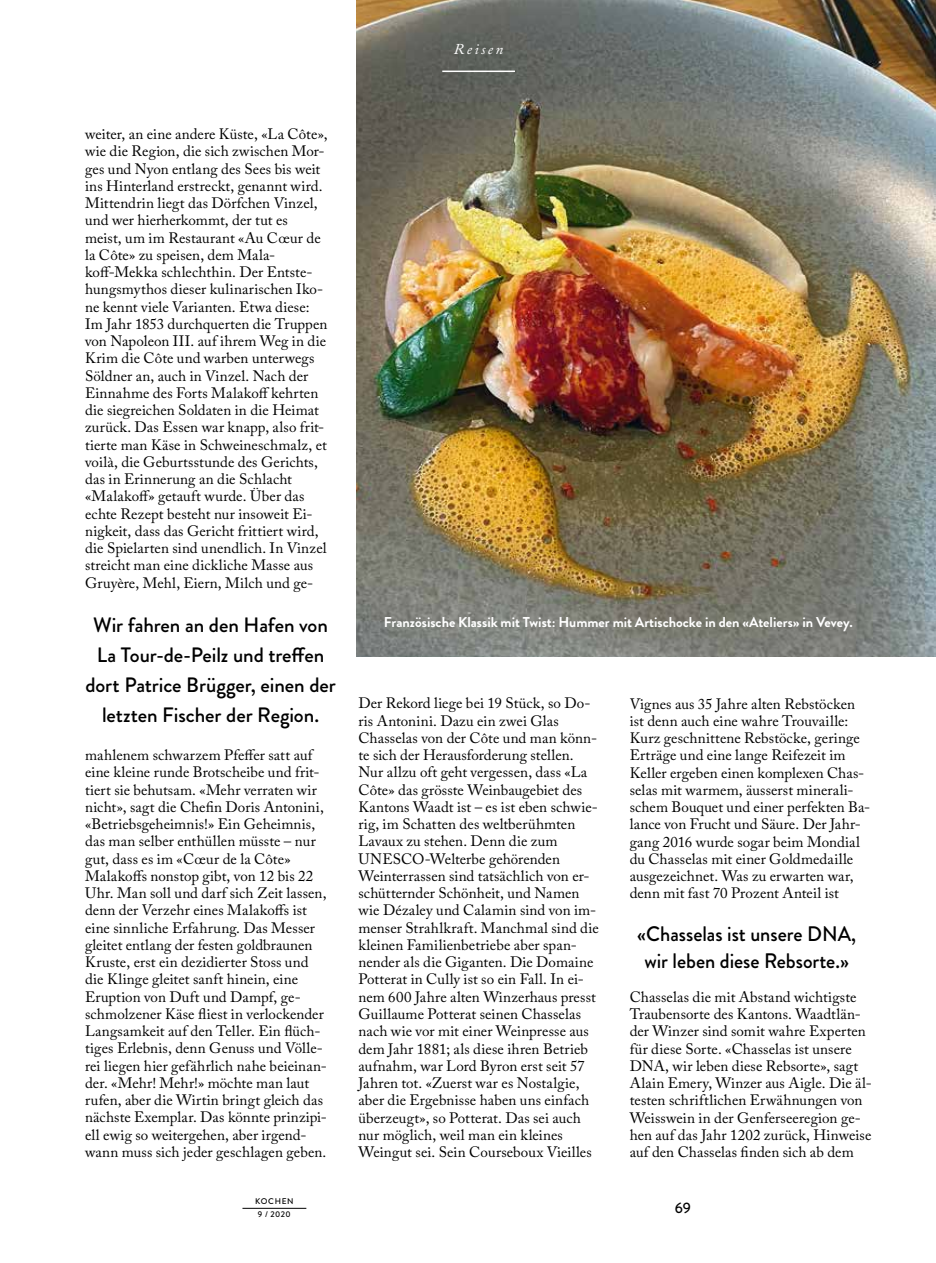
<style>
.page{position:relative;width:936px;height:1263px;background:#fff}
.page>*{position:absolute;margin:0;border:0;box-sizing:border-box;transform-origin:0 0}
.t1{font:500 21px/27px "Brandon Grotesque";color:#000;text-align:center;scale:.96 1}
.t2{font:500 20.85px/30px "Brandon Grotesque";letter-spacing:-.005em;color:#000;text-align:center}
.t3{font:15px/17.2px "Adobe Caslon Pro";letter-spacing:.005em;color:#000}
.t4{font:italic 15px "Adobe Caslon Pro";letter-spacing:.16em;color:#fff}
.t5{font:500 15px "Brandon Grotesque";color:#000}
.t6{font:700 14.25px "Brandon Grotesque";color:#fff}
.t7{font:500 8.25px/13.5px "Brandon Grotesque";letter-spacing:.07em;color:#000;text-align:center}
</style>
<div class="page">
<img style="left:356px;top:0;width:579px;height:656px">
<hr style="left:442px;top:71px;width:73px;height:1px;background:#fff">
<hr style="left:242px;top:1208px;width:64px;height:1px;background:#000">
<p class="t3" style="left:85px;top:125px;width:244px">weiter, an eine andere Küste, «La Côte», wie die Region, die sich zwischen Mor&shy;ges und Nyon entlang des Sees bis weit ins Hinterland erstreckt, genannt wird.<br>Mittendrin liegt das Dörfchen Vinzel, und wer hierherkommt, der tut es meist, um im Restaurant «Au Cœur de la Côte» zu speisen, dem Mala&shy;koff-Mekka schlechthin. Der Entste&shy;hungsmythos dieser kulinarischen Iko&shy;ne kennt viele Varianten. Etwa diese:<br>Im Jahr 1853 durchquerten die Truppen von Napoleon III. auf ihrem Weg in die Krim die Côte und warben unterwegs Söldner an, auch in Vinzel. Nach der Einnahme des Forts Malakoff kehrten die siegreichen Soldaten in die Heimat zurück. Das Essen war knapp, also frit&shy;tierte man Käse in Schweineschmalz, et voilà, die Geburtsstunde des Gerichts, das in Erinnerung an die Schlacht «Malakoff» getauft wurde. Über das echte Rezept besteht nur insoweit Ei&shy;nigkeit, dass das Gericht frittiert wird, die Spielarten sind unendlich. In Vinzel streicht man eine dickliche Masse aus Gruyère, Mehl, Eiern, Milch und ge-</p>
<p class="t4" style="left:454px;top:40px;width:51px">Reisen</p>
<h2 class="t2" style="left:93px;top:610px;width:236px">Wir fahren an den Hafen von</h2>
<p class="t6" style="left:384px;top:612px;width:470px">Französische Klassik mit Twist: Hummer mit Artischocke in den «Ateliers» in Vevey.</p>
<h2 class="t2" style="left:85px;top:640px;width:252px">La Tour-de-Peilz und treffen dort Patrice Brügger, einen der letzten Fischer der Region.</h2>
<p class="t3" style="left:358px;top:695px;width:242px">Der Rekord liege bei 19 Stück, so Do&shy;ris Antonini. Dazu ein zwei Glas Chasselas von der Côte und man könn&shy;te sich der Herausforderung stellen.<br>Nur allzu oft geht vergessen, dass «La Côte» das grösste Weinbaugebiet des Kantons Waadt ist – es ist eben schwie&shy;rig, im Schatten des weltberühmten Lavaux zu stehen. Denn die zum UNESCO-Welterbe gehörenden Weinterrassen sind tatsächlich von er&shy;schütternder Schönheit, und Namen wie Dézaley und Calamin sind von im&shy;menser Strahlkraft. Manchmal sind die kleinen Familienbetriebe aber span&shy;nender als die Giganten. Die Domaine Potterat in Cully ist so ein Fall. In ei&shy;nem 600 Jahre alten Winzerhaus presst Guillaume Potterat seinen Chasselas nach wie vor mit einer Weinpresse aus dem Jahr 1881; als diese ihren Betrieb aufnahm, war Lord Byron erst seit 57<br>Jahren tot. «Zuerst war es Nostalgie, aber die Ergebnisse haben uns einfach überzeugt», so Potterat. Das sei auch nur möglich, weil man ein kleines Weingut sei. Sein Courseboux Vieilles</p>
<p class="t3" style="left:629px;top:695px;width:242px">Vignes aus 35 Jahre alten Rebstöcken ist denn auch eine wahre Trouvaille:<br>Kurz geschnittene Rebstöcke, geringe Erträge und eine lange Reifezeit im Keller ergeben einen komplexen Chas&shy;selas mit warmem, äusserst minerali&shy;schem Bouquet und einer perfekten Ba&shy;lance von Frucht und Säure. Der Jahr&shy;gang 2016 wurde sogar beim Mondial du Chasselas mit einer Goldmedaille ausgezeichnet. Was zu erwarten war, denn mit fast 70 Prozent Anteil ist</p>
<p class="t3" style="left:85px;top:746px;width:243px">mahlenem schwarzem Pfeffer satt auf eine kleine runde Brotscheibe und frit&shy;tiert sie behutsam. «Mehr verraten wir nicht», sagt die Chefin Doris Antonini, «Betriebsgeheimnis!» Ein Geheimnis, das man selber enthüllen müsste – nur gut, dass es im «Cœur de la Côte» Malakoffs nonstop gibt, von 12 bis 22<br>Uhr. Man soll und darf sich Zeit lassen, denn der Verzehr eines Malakoffs ist eine sinnliche Erfahrung. Das Messer gleitet entlang der festen goldbraunen Kruste, erst ein dezidierter Stoss und die Klinge gleitet sanft hinein, eine Eruption von Duft und Dampf, ge&shy;schmolzener Käse fliest in verlockender Langsamkeit auf den Teller. Ein flüch&shy;tiges Erlebnis, denn Genuss und Völle&shy;rei liegen hier gefährlich nahe beieinan&shy;der. «Mehr! Mehr!» möchte man laut rufen, aber die Wirtin bringt gleich das nächste Exemplar. Das könnte prinzipi&shy;ell ewig so weitergehen, aber irgend&shy;wann muss sich jeder geschlagen geben.</p>
<h1 class="t1" style="left:637px;top:920px;width:229px">«Chasselas ist unsere DNA, wir leben diese Rebsorte.»</h1>
<p class="t3" style="left:629px;top:988px;width:243px">Chasselas die mit Abstand wichtigste Traubensorte des Kantons. Waadtlän&shy;der Winzer sind somit wahre Experten für diese Sorte. «Chasselas ist unsere DNA, wir leben diese Rebsorte», sagt Alain Emery, Winzer aus Aigle. Die äl&shy;testen schriftlichen Erwähnungen von Weisswein in der Genferseeregion ge&shy;hen auf das Jahr 1202 zurück, Hinweise auf den Chasselas finden sich ab dem</p>
<p class="t7" style="left:255px;top:1194px;width:40px">KOCHEN<br>9 / 2020</p>
<p class="t5" style="left:674px;top:1197px;width:18px">69</p>
</div>
